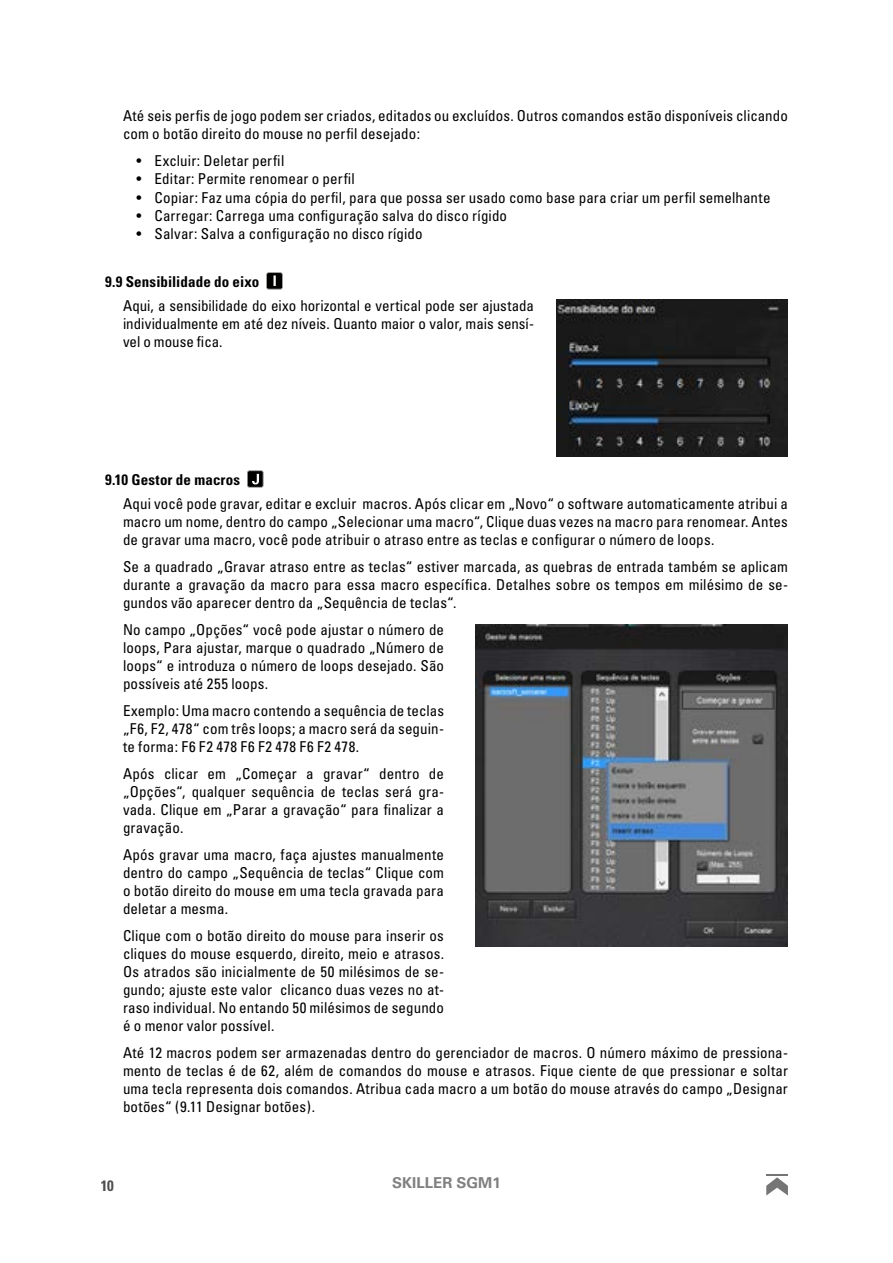
<style>
.page{position:relative;width:893px;height:1263px;background:#fff}
.page>*{position:absolute;margin:0;border:0;box-sizing:border-box;transform-origin:0 0}
.t1{font:condensed 15px/18px "Univers";letter-spacing:.005em;color:#000;text-align:justify}
.t2{font:700 condensed 15px "Univers";letter-spacing:.005em;color:#000}
.t3{font:700 15px "Univers";color:#808080}
.t4{font:700 14.4px "Univers";color:#fff}
</style>
<div class="page">
<img style="left:556px;top:299px;width:232px;height:158px">
<img style="left:475px;top:624px;width:313px;height:322px">
<svg style="left:766px;top:1174px;width:22px;height:21px"></svg>
<svg style="left:266px;top:272px;width:17px;height:17px"></svg>
<svg style="left:247px;top:470px;width:16px;height:17px"></svg>
<p class="t1" style="left:123px;top:107px;width:666px">Até seis perfis de jogo podem ser criados, editados ou excluídos. Outros comandos estão disponíveis clicando com o botão direito do mouse no perfil desejado:</p>
<p class="t1" style="left:136px;top:152px;width:149px">• Excluir: Deletar perfil</p>
<p class="t1" style="left:136px;top:170px;width:220px">• Editar: Permite renomear o perfil</p>
<p class="t1" style="left:136px;top:188px;width:635px">• Copiar: Faz uma cópia do perfil, para que possa ser usado como base para criar um perfil semelhante</p>
<p class="t1" style="left:136px;top:206px;width:372px">• Carregar: Carrega uma configuração salva do disco rígido</p>
<p class="t1" style="left:136px;top:224px;width:288px">• Salvar: Salva a configuração no disco rígido</p>
<p class="t2" style="left:105px;top:272px;width:156px">9.9 Sensibilidade do eixo</p>
<p class="t1" style="left:123px;top:296px;width:412px">Aqui, a sensibilidade do eixo horizontal e vertical pode ser ajustada individualmente em até dez níveis. Quanto maior o valor, mais sensí&shy;vel o mouse fica.</p>
<p class="t4" style="left:273px;top:273px;width:6px">I</p>
<p class="t2" style="left:105px;top:470px;width:137px">9.10 Gestor de macros</p>
<p class="t1" style="left:123px;top:494px;width:666px">Aqui você pode gravar, editar e excluir macros. Após clicar em „Novo“ o software automaticamente atribui a macro um nome, dentro do campo „Selecionar uma macro“, Clique duas vezes na macro para renomear. Antes de gravar uma macro, você pode atribuir o atraso entre as teclas e configurar o número de loops.</p>
<p class="t1" style="left:123px;top:557px;width:667px">Se a quadrado „Gravar atraso entre as teclas“ estiver marcada, as quebras de entrada também se aplicam durante a gravação da macro para essa macro específica. Detalhes sobre os tempos em milésimo de se&shy;gundos vão aparecer dentro da „Sequência de teclas“.</p>
<p class="t1" style="left:123px;top:620px;width:323px">No campo „Opções“ você pode ajustar o número de loops, Para ajustar, marque o quadrado „Número de loops“ e introduza o número de loops desejado. São possíveis até 255 loops.</p>
<p class="t1" style="left:123px;top:701px;width:323px">Exemplo: Uma macro contendo a sequência de teclas „F6, F2, 478“ com três loops; a macro será da seguin&shy;te forma: F6 F2 478 F6 F2 478 F6 F2 478.</p>
<p class="t1" style="left:123px;top:764px;width:323px">Após clicar em „Começar a gravar“ dentro de „Opções“, qualquer sequência de teclas será gra&shy;vada. Clique em „Parar a gravação“ para finalizar a gravação.</p>
<p class="t1" style="left:123px;top:845px;width:323px">Após gravar uma macro, faça ajustes manualmente dentro do campo „Sequência de teclas“ Clique com o botão direito do mouse em uma tecla gravada para deletar a mesma.</p>
<p class="t1" style="left:123px;top:926px;width:323px">Clique com o botão direito do mouse para inserir os cliques do mouse esquerdo, direito, meio e atrasos.<br>Os atrados são inicialmente de 50 milésimos de se&shy;gundo; ajuste este valor clicanco duas vezes no at&shy;raso individual. No entando 50 milésimos de segundo é o menor valor possível.</p>
<p class="t1" style="left:123px;top:1043px;width:667px">Até 12 macros podem ser armazenadas dentro do gerenciador de macros. O número máximo de pressiona&shy;mento de teclas é de 62, além de comandos do mouse e atrasos. Fique ciente de que pressionar e soltar uma tecla representa dois comandos. Atribua cada macro a um botão do mouse através do campo „Designar botões“ (9.11 Designar botões).</p>
<p class="t2" style="left:101px;top:1177px;width:15px">10</p>
<p class="t3" style="left:392px;top:1174px;width:110px">SKILLER SGM1</p>
</div>
